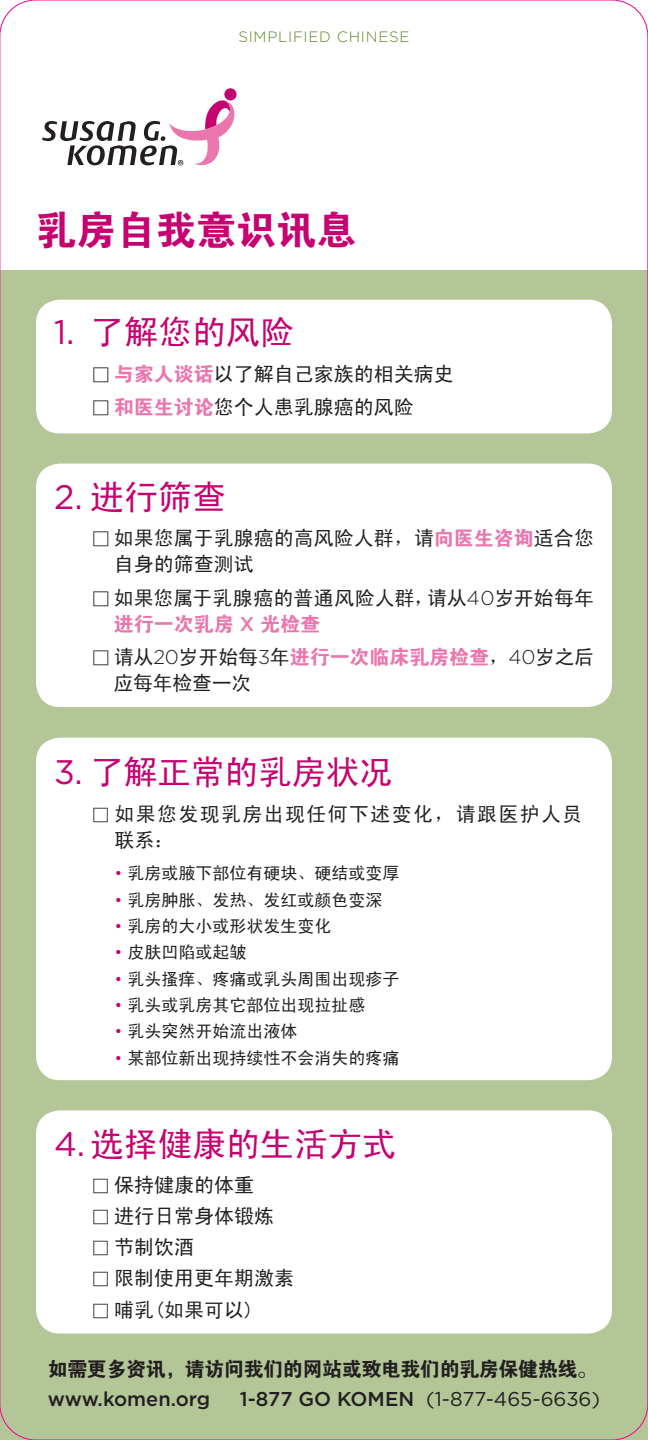
<style>
.page{position:relative;width:648px;height:1440px;background:#fff}
.page>*{position:absolute;margin:0;border:0;box-sizing:border-box;transform-origin:0 0}
.t1{font:40px "FZDHTJW GB1 0";color:#c60170}
.t2{font:34px "Sim Hei";color:#c60170}
.t3{font:20px/26px "Sim Hei";color:#231f20}
.t4{font:20px "FZDHTJW GB1 0";letter-spacing:-.02em;color:#231f20}
.t5{font:20px "Gotham";color:#231f20}
.t6{font:20px/26px "Sim Hei";letter-spacing:.065em;color:#231f20}
.t7{font:500 20px "Gotham";letter-spacing:-.005em;color:#231f20}
.t8{font:17px "Sim Hei";color:#231f20}
.t9{font:300 15px "Gotham";letter-spacing:.05em;color:#5c8727}
.s1{font-family:"Gotham"}
.s2{font-family:"Commercial Pi BT";font-size:18.4px}
.s3{font-family:"FZDHTJW GB1 0";color:#ea76ae}
.s4{font-family:"Gotham";font-weight:300}
.s5{font-family:"Gotham";font-weight:500;color:#ea76ae}
.s6{font-family:"Commercial Pi BT";font-size:18px}
.s7{font-family:"Gotham";font-weight:300;color:#c60170}
.s8{font-weight:500}
</style>
<div class="page">
<svg style="left:42px;top:88px;width:195px;height:77px"></svg>
<div style="left:0;top:271px;width:648px;height:1169px;background:#b4c698"></div>
<div style="left:36px;top:738px;width:576px;height:342px;background:#fff;border-radius:24px"></div>
<div style="left:36px;top:1110px;width:576px;height:224px;background:#fff;border-radius:24px"></div>
<div style="left:36px;top:300px;width:576px;height:133px;background:#fff;border-radius:24px"></div>
<div style="left:36px;top:464px;width:576px;height:243px;background:#fff;border-radius:24px"></div>
<p class="t9" style="left:238px;top:29px;width:173px">SIMPLIFIED CHINESE</p>
<p class="t1" style="left:36px;top:208px;width:321px">乳房自我意识讯息</p>
<p class="t2" style="left:54px;top:315px;width:241px"><span class="s1">1.</span> 了解您的风险</p>
<p class="t3" style="left:93px;top:361px;width:362px"><span class="s2">9</span> <span class="s3">与家人谈话</span>以了解自己家族的相关病史</p>
<p class="t3" style="left:93px;top:394px;width:322px"><span class="s2">9</span> <span class="s3">和医生讨论</span>您个人患乳腺癌的风险</p>
<p class="t2" style="left:54px;top:479px;width:173px"><span class="s1">2.</span> 进行筛查</p>
<p class="t3" style="left:114px;top:525px;width:482px;text-indent:-21px"><span class="s2">9</span> 如果您属于乳腺癌的高风险人群，请<span class="s3">向医生咨询</span>适合您自身的筛查测试</p>
<p class="t3" style="left:114px;top:584px;width:482px;text-indent:-21px"><span class="s2">9</span> 如果您属于乳腺癌的普通风险人群，请从<span class="s4">40</span>岁开始每年<span class="s3">进行一次乳房</span> <span class="s5">X</span> <span class="s3">光检查</span></p>
<p class="t3" style="left:114px;top:644px;width:482px;text-indent:-21px"><span class="s2">9</span> 请从<span class="s4">20</span>岁开始每<span class="s4">3</span>年<span class="s3">进行一次临床乳房检查</span>，<span class="s4">40</span>岁之后应每年检查一次</p>
<p class="t2" style="left:54px;top:755px;width:341px"><span class="s1">3.</span> 了解正常的乳房状况</p>
<p class="t6" style="left:115px;top:800px;width:469px;text-indent:-22px"><span class="s6">9</span> 如果您发现乳房出现任何下述变化，请跟医护人员联系：</p>
<p class="t8" style="left:114px;top:865px;width:287px"><span class="s7">•</span> 乳房或腋下部位有硬块、硬结或变厚</p>
<p class="t8" style="left:114px;top:891px;width:270px"><span class="s7">•</span> 乳房肿胀、发热、发红或颜色变深</p>
<p class="t8" style="left:114px;top:917px;width:219px"><span class="s7">•</span> 乳房的大小或形状发生变化</p>
<p class="t8" style="left:114px;top:944px;width:134px"><span class="s7">•</span> 皮肤凹陷或起皱</p>
<p class="t8" style="left:114px;top:970px;width:287px"><span class="s7">•</span> 乳头搔痒、疼痛或乳头周围出现疹子</p>
<p class="t8" style="left:114px;top:996px;width:253px"><span class="s7">•</span> 乳头或乳房其它部位出现拉扯感</p>
<p class="t8" style="left:114px;top:1023px;width:185px"><span class="s7">•</span> 乳头突然开始流出液体</p>
<p class="t8" style="left:114px;top:1049px;width:287px"><span class="s7">•</span> 某部位新出现持续性不会消失的疼痛</p>
<p class="t2" style="left:54px;top:1126px;width:343px"><span class="s1">4.</span> 选择健康的生活方式</p>
<p class="t3" style="left:93px;top:1172px;width:163px"><span class="s6">9</span> 保持健康的体重</p>
<p class="t3" style="left:93px;top:1203px;width:183px"><span class="s6">9</span> 进行日常身体锻炼</p>
<p class="t3" style="left:93px;top:1234px;width:103px"><span class="s6">9</span> 节制饮酒</p>
<p class="t3" style="left:93px;top:1265px;width:203px"><span class="s6">9</span> 限制使用更年期激素</p>
<p class="t3" style="left:93px;top:1296px;width:163px"><span class="s6">9</span> 哺乳(如果可以)</p>
<p class="t4" style="left:48px;top:1358px;width:551px">如需更多资讯，请访问我们的网站或致电我们的乳房保健热线。</p>
<p class="t7" style="left:48px;top:1388px;width:164px">www.komen.org</p>
<p class="t5" style="left:240px;top:1388px;width:362px"><span class="s8">1-877 GO KOMEN</span> (1-877-465-6636)</p>
</div>
